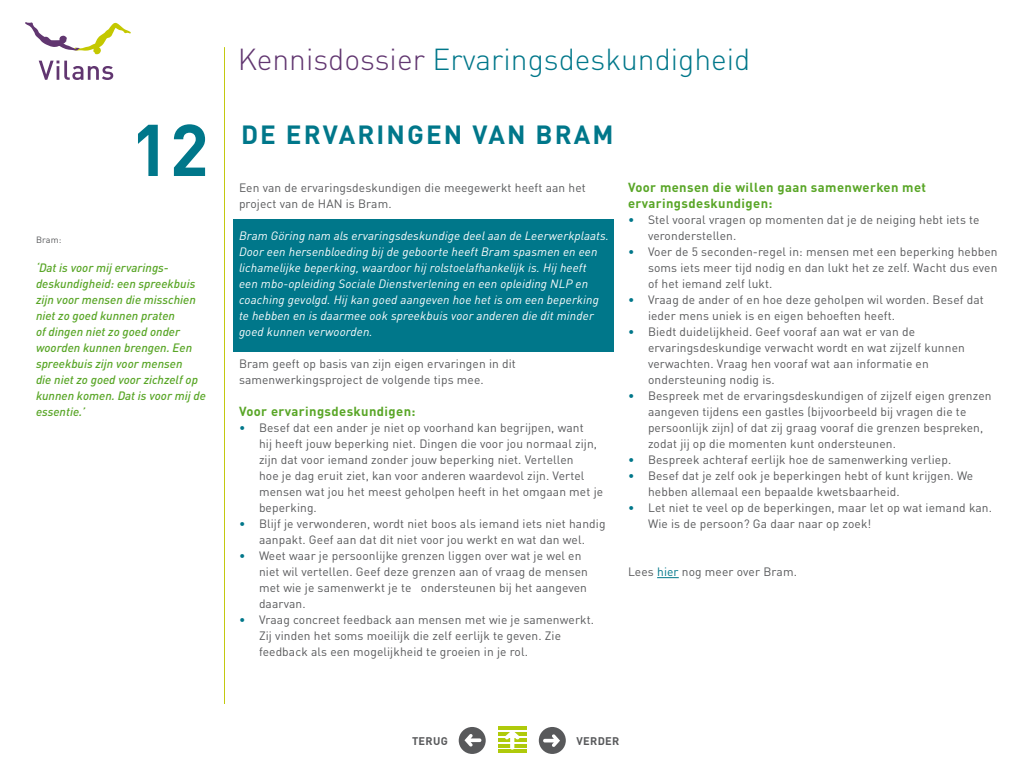
<style>
.page{position:relative;width:1024px;height:768px;background:#fff}
.page>*{position:absolute;margin:0;border:0;box-sizing:border-box;transform-origin:0 0}
.t1{font:700 72px "DINOT";color:#00778a}
.t2{font:300 30px "DINOT";color:#00778a}
.t3{font:700 26px "DINOT";letter-spacing:.08em;color:#00778a}
.t4{font:700 13px/16px "DINOT";letter-spacing:.03em;color:#59a627}
.t5{font:12px/16px "DINOT";letter-spacing:.01em;color:#58595b}
.t6{font:italic 12px/16px "DINOT";letter-spacing:.01em;color:#fff}
.t7{font:italic 500 12px/16px "DINOT";color:#59a627}
.t8{font:700 11px "DINOT";letter-spacing:.03em;color:#58595b}
.t9{font:9px "DINOT";color:#58595b}
.s1{color:#613670}
.s2{color:#00778a}
</style>
<div class="page">
<hr style="left:498px;top:744px;width:29px;height:3px;background:#afca0b">
<hr style="left:498px;top:750px;width:29px;height:3px;background:#afca0b">
<hr style="left:498px;top:738px;width:29px;height:4px;background:#afca0b">
<hr style="left:498px;top:732px;width:29px;height:4px;background:#afca0b">
<hr style="left:498px;top:727px;width:29px;height:3px;background:#afca0b">
<svg style="left:505px;top:732px;width:15px;height:18px"></svg>
<div style="left:233px;top:220px;width:381px;height:132px;background:#00778a"></div>
<svg style="left:657px;top:577px;width:22px;height:1px"></svg>
<svg style="left:458px;top:726px;width:29px;height:29px"></svg>
<div style="left:457px;top:725px;width:31px;height:31px;border:2px solid #fff;border-radius:50%"></div>
<svg style="left:464px;top:734px;width:17px;height:13px"></svg>
<svg style="left:538px;top:726px;width:29px;height:29px"></svg>
<div style="left:537px;top:725px;width:31px;height:31px;border:2px solid #fff;border-radius:50%"></div>
<svg style="left:543px;top:734px;width:17px;height:13px"></svg>
<svg style="left:39px;top:61px;width:74px;height:19px"></svg>
<svg style="left:25px;top:22px;width:106px;height:32px"></svg>
<hr style="left:224px;top:47px;width:1px;height:657px;background:#c3c910">
<p class="t9" style="left:36px;top:234px;width:27px">Bram:</p>
<h1 class="t1" style="left:131px;top:103px;width:80px">12</h1>
<p class="t7" style="left:36px;top:259px;width:171px">‘Dat is voor mij ervarings&shy;deskundigheid: een spreekbuis zijn voor mensen die misschien niet zo goed kunnen praten<br>of dingen niet zo goed onder woorden kunnen brengen. Een spreekbuis zijn voor mensen<br>die niet zo goed voor zichzelf op kunnen komen. Dat is voor mij de essentie.’</p>
<h2 class="t2" style="left:238px;top:41px;width:514px"><span class="s1">Kennisdossier</span> Ervaringsdeskundigheid</h2>
<h3 class="t3" style="left:241px;top:118px;width:374px">DE ERVARINGEN VAN BRAM</h3>
<p class="t5" style="left:239px;top:179px;width:348px">Een van de ervaringsdeskundigen die meegewerkt heeft aan het project van de HAN is Bram.</p>
<p class="t6" style="left:239px;top:227px;width:371px">Bram Göring nam als ervaringsdeskundige deel aan de Leerwerkplaats.<br>Door een hersenbloeding bij de geboorte heeft Bram spasmen en een lichamelijke beperking, waardoor hij rolstoelafhankelijk is. Hij heeft<br>een mbo-opleiding Sociale Dienstverlening en een opleiding NLP en coaching gevolgd. Hij kan goed aangeven hoe het is om een beperking te hebben en is daarmee ook spreekbuis voor anderen die dit minder goed kunnen verwoorden.</p>
<p class="t5" style="left:239px;top:355px;width:278px">Bram geeft op basis van zijn eigen ervaringen in dit samenwerkingsproject de volgende tips mee.</p>
<p class="t4" style="left:239px;top:403px;width:178px">Voor ervaringsdeskundigen:</p>
<p class="t5" style="left:259px;top:419px;width:346px;text-indent:-20px"><span class="s2">•</span> Besef dat een ander je niet op voorhand kan begrijpen, want<br>hij heeft jouw beperking niet. Dingen die voor jou normaal zijn, zijn dat voor iemand zonder jouw beperking niet. Vertellen<br>hoe je dag eruit ziet, kan voor anderen waardevol zijn. Vertel mensen wat jou het meest geholpen heeft in het omgaan met je beperking.</p>
<p class="t5" style="left:239px;top:515px;width:368px;text-align:center"><span class="s2">•</span> Blijf je verwonderen, wordt niet boos als iemand iets niet handig aanpakt. Geef aan dat dit niet voor jou werkt en wat dan wel.</p>
<p class="t5" style="left:259px;top:547px;width:331px;text-indent:-20px"><span class="s2">•</span> Weet waar je persoonlijke grenzen liggen over wat je wel en niet wil vertellen. Geef deze grenzen aan of vraag de mensen met wie je samenwerkt je te ondersteunen bij het aangeven daarvan.</p>
<p class="t5" style="left:259px;top:611px;width:337px;text-indent:-20px"><span class="s2">•</span> Vraag concreet feedback aan mensen met wie je samenwerkt.<br>Zij vinden het soms moeilijk die zelf eerlijk te geven. Zie feedback als een mogelijkheid te groeien in je rol.</p>
<p class="t4" style="left:628px;top:179px;width:300px">Voor mensen die willen gaan samenwerken met ervaringsdeskundigen:</p>
<p class="t5" style="left:648px;top:211px;width:333px;text-indent:-20px"><span class="s2">•</span> Stel vooral vragen op momenten dat je de neiging hebt iets te veronderstellen.</p>
<p class="t5" style="left:648px;top:243px;width:351px;text-align:justify;text-indent:-20px"><span class="s2">•</span> Voer de 5 seconden-regel in: mensen met een beperking hebben soms iets meer tijd nodig en dan lukt het ze zelf. Wacht dus even of het iemand zelf lukt.</p>
<p class="t5" style="left:648px;top:291px;width:337px;text-indent:-20px"><span class="s2">•</span> Vraag de ander of en hoe deze geholpen wil worden. Besef dat ieder mens uniek is en eigen behoeften heeft.</p>
<p class="t5" style="left:648px;top:323px;width:318px;text-indent:-20px"><span class="s2">•</span> Biedt duidelijkheid. Geef vooraf aan wat er van de ervaringsdeskundige verwacht wordt en wat zijzelf kunnen verwachten. Vraag hen vooraf wat aan informatie en ondersteuning nodig is.</p>
<p class="t5" style="left:648px;top:387px;width:345px;text-indent:-20px"><span class="s2">•</span> Bespreek met de ervaringsdeskundigen of zijzelf eigen grenzen aangeven tijdens een gastles (bijvoorbeeld bij vragen die te persoonlijk zijn) of dat zij graag vooraf die grenzen bespreken, zodat jij op die momenten kunt ondersteunen.</p>
<p class="t5" style="left:628px;top:451px;width:325px"><span class="s2">•</span> Bespreek achteraf eerlijk hoe de samenwerking verliep.</p>
<p class="t5" style="left:648px;top:467px;width:327px;text-indent:-20px"><span class="s2">•</span> Besef dat je zelf ook je beperkingen hebt of kunt krijgen. We hebben allemaal een bepaalde kwetsbaarheid.</p>
<p class="t5" style="left:648px;top:499px;width:345px;text-indent:-20px"><span class="s2">•</span> Let niet te veel op de beperkingen, maar let op wat iemand kan.<br>Wie is de persoon? Ga daar naar op zoek!</p>
<p class="t5" style="left:628px;top:563px;width:170px">Lees <span class="s2">hier</span> nog meer over Bram.</p>
<p class="t8" style="left:412px;top:734px;width:37px">TERUG</p>
<p class="t8" style="left:576px;top:734px;width:44px">VERDER</p>
</div>
